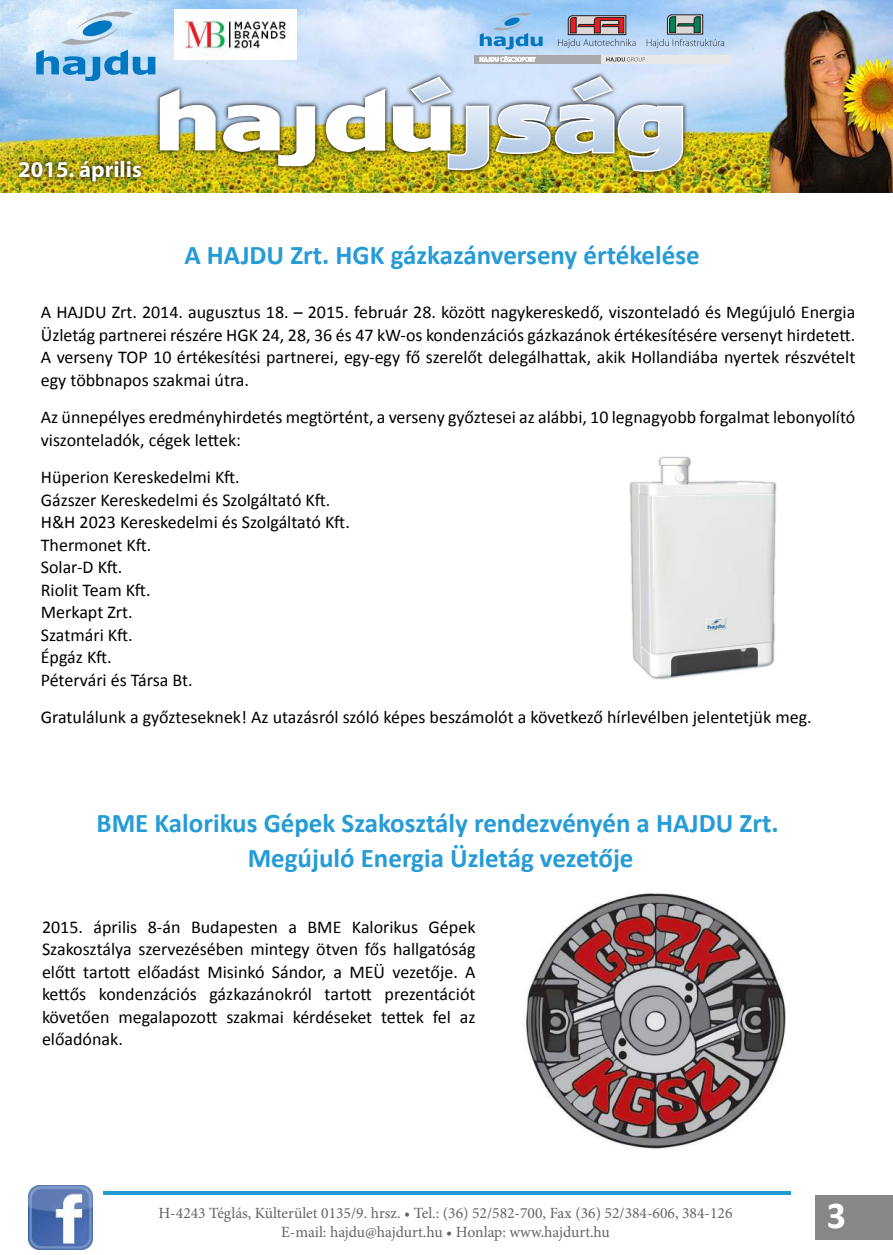
<style>
.page{position:relative;width:893px;height:1255px;background:#fff}
.page>*{position:absolute;margin:0;border:0;box-sizing:border-box;transform-origin:0 0}
.t1{font:700 38.1px "Calibri";color:#fff}
.t2{font:700 27px/34.5px "Calibri";color:#259bd7;text-align:center}
.t3{font:700 22.8px "Myriad Pro";color:#fefefe}
.t4{font:18px/22.5px "Calibri";color:#000;text-align:justify}
.t5{font:15.6px/18.8px "Minion Pro";color:#636466;text-align:center}
</style>
<div class="page">
<img style="left:0;top:0;width:892px;height:192px">
<img style="left:153px;top:83px;width:69px;height:74px">
<svg style="left:159px;top:88px;width:57px;height:63px"></svg>
<img style="left:217px;top:98px;width:70px;height:60px">
<img style="left:272px;top:100px;width:50px;height:73px">
<img style="left:222px;top:104px;width:94px;height:63px">
<img style="left:319px;top:82px;width:73px;height:77px">
<svg style="left:325px;top:88px;width:61px;height:65px"></svg>
<img style="left:387px;top:100px;width:5px;height:59px">
<img style="left:404px;top:70px;width:55px;height:5px">
<img style="left:685px;top:98px;width:5px;height:81px">
<img style="left:567px;top:70px;width:53px;height:5px">
<img style="left:392px;top:75px;width:293px;height:106px">
<img style="left:12px;top:152px;width:137px;height:38px">
<hr style="left:103px;top:1191px;width:687px;height:3px;background:#2399d6">
<div style="left:815px;top:1195px;width:78px;height:44px;background:#878787"></div>
<img style="left:29px;top:1185px;width:64px;height:64px">
<svg style="left:36px;top:11px;width:119px;height:70px;background:#a1cbea"></svg>
<div style="left:474px;top:55px;width:256px;height:9px;background:#e6e7e8"></div>
<div style="left:474px;top:55px;width:127px;height:9px;background:#a6a8ab"></div>
<svg style="left:480px;top:12px;width:63px;height:37px;background:#84bbe8"></svg>
<svg style="left:647px;top:14px;width:77px;height:34px;background:#9bb8cd"></svg>
<svg style="left:480px;top:56px;width:56px;height:6px"></svg>
<svg style="left:606px;top:57px;width:39px;height:5px"></svg>
<svg style="left:558px;top:15px;width:78px;height:33px;background:#a6a0b2"></svg>
<img style="left:174px;top:10px;width:123px;height:49px">
<img style="left:629px;top:456px;width:148px;height:224px">
<img style="left:526px;top:893px;width:259px;height:256px">
<p class="t3" style="left:18px;top:155px;width:125px">2015. április</p>
<h2 class="t2" style="left:184px;top:238px;width:517px">A HAJDU Zrt. HGK gázkazánverseny értékelése</h2>
<p class="t4" style="left:41px;top:301px;width:816px">A HAJDU Zrt. 2014. augusztus 18. – 2015. február 28. között nagykereskedő, viszonteladó és Megújuló Energia Üzletág partnerei részére HGK 24, 28, 36 és 47 kW-os kondenzációs gázkazánok értékesítésére versenyt hirdetett.<br>A verseny TOP 10 értékesítési partnerei, egy-egy fő szerelőt delegálhattak, akik Hollandiába nyertek részvételt egy többnapos szakmai útra.</p>
<p class="t4" style="left:41px;top:406px;width:816px">Az ünnepélyes eredményhirdetés megtörtént, a verseny győztesei az alábbi, 10 legnagyobb forgalmat lebonyolító viszonteladók, cégek lettek:</p>
<p class="t4" style="left:41px;top:466px;width:311px;text-align:left">Hüperion Kereskedelmi Kft.<br>Gázszer Kereskedelmi és Szolgáltató Kft.<br>H&amp;H 2023 Kereskedelmi és Szolgáltató Kft.<br>Thermonet Kft.<br>Solar-D Kft.<br>Riolit Team Kft.<br>Merkapt Zrt.<br>Szatmári Kft.<br>Épgáz Kft.<br>Pétervári és Társa Bt.</p>
<p class="t4" style="left:41px;top:706px;width:772px">Gratulálunk a győzteseknek! Az utazásról szóló képes beszámolót a következő hírlevélben jelentetjük meg.</p>
<h2 class="t2" style="left:97px;top:806px;width:683px">BME Kalorikus Gépek Szakosztály rendezvényén a HAJDU Zrt.<br>Megújuló Energia Üzletág vezetője</h2>
<p class="t4" style="left:42px;top:916px;width:435px">2015. április 8-án Budapesten a BME Kalorikus Gépek Szakosztálya szervezésében mintegy ötven fős hallgatóság előtt tartott előadást Misinkó Sándor, a MEÜ vezetője. A kettős kondenzációs gázkazánokról tartott prezentációt követően megalapozott szakmai kérdéseket tettek fel az előadónak.</p>
<p class="t5" style="left:158px;top:1204px;width:576px">H-4243 Téglás, Külterület 0135/9. hrsz. • Tel.: (36) 52/582-700, Fax (36) 52/384-606, 384-126<br>E-mail: hajdu@hajdurt.hu • Honlap: www.hajdurt.hu</p>
<h1 class="t1" style="left:827px;top:1191px;width:21px">3</h1>
</div>
